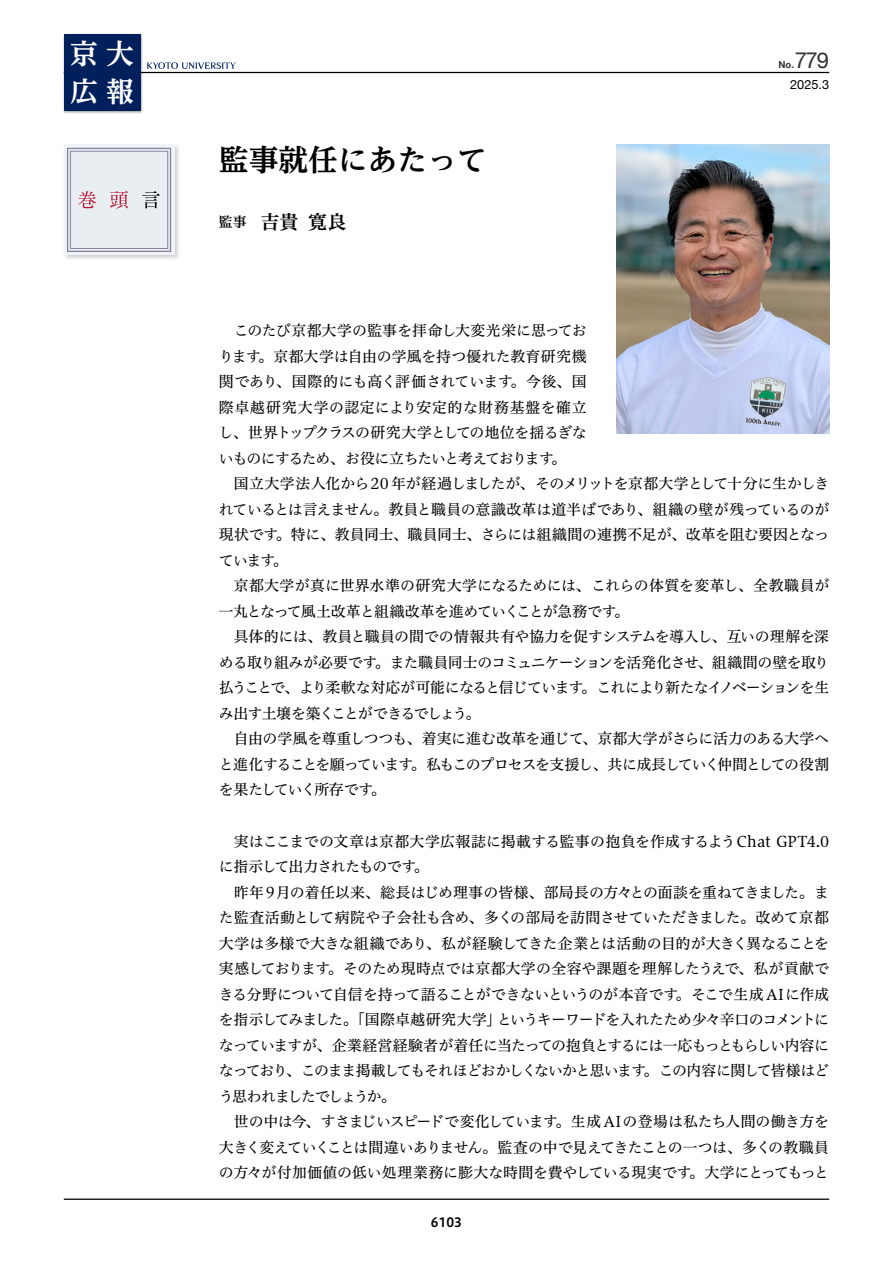
<style>
.page{position:relative;width:893px;height:1263px;background:#fff}
.page>*{position:absolute;margin:0;border:0;box-sizing:border-box;transform-origin:0 0}
.t1{font:700 29.7px "UD Reimin Pro";color:#000}
.t2{font:700 27.75px/38.2px "UD Reimin Pro";color:#fff}
.t3{font:22.05px "Helvetica Neue";color:#333}
.t4{font:19.2px "Hiragino UD Serif Std N W6";color:#000}
.t5{font:14.85px/25.5px "Hiragino UD Serif Std N W4";letter-spacing:-.04em;color:#000;text-align:justify}
.t6{font:14.85px/25.5px "Hiragino UD Serif Std N W4";letter-spacing:-.015em;color:#000}
.t7{font:14.85px/25.5px "Hiragino UD Serif Std N W4";color:#000}
.t8{font:12.75px "Helvetica Neue";color:#000}
.t9{font:12.75px "Hiragino UD Sans Std W6";color:#000}
.t10{font:700 9.6px "Helvetica Neue";color:#333}
.s1{font-size:13.8px}
</style>
<div class="page">
<hr style="left:64px;top:1198px;width:765px;height:2px;background:#000">
<hr style="left:64px;top:72px;width:765px;height:1px;background:#000">
<div style="left:63px;top:33px;width:80px;height:81px;background:#000;opacity:.4"></div>
<div style="left:64px;top:34px;width:76px;height:77px;background:#00205b"></div>
<div style="left:62px;top:143px;width:119px;height:118px;background:#000;opacity:.2"></div>
<svg style="left:64px;top:145px;width:110px;height:110px;background:#e6ebf0"></svg>
<div style="left:67px;top:148px;width:104px;height:104px;border:1px solid #857f9b"></div>
<div style="left:70px;top:151px;width:98px;height:98px;background:#e9eef2;border:1px solid #857f9b"></div>
<svg style="left:142px;top:191px;width:18px;height:17px"></svg>
<svg style="left:78px;top:191px;width:50px;height:18px"></svg>
<svg style="left:147px;top:62px;width:89px;height:7px"></svg>
<img style="left:617px;top:145px;width:212px;height:289px">
<h2 class="t2" style="left:70px;top:34px;width:65px">京大広報</h2>
<h1 class="t1" style="left:219px;top:135px;width:269px">監事就任にあたって</h1>
<p class="t4" style="left:219px;top:208px;width:129px"><span class="s1">監事　</span>吉貴 寛良</p>
<p class="t10" style="left:778px;top:57px;width:17px">No.</p>
<h3 class="t3" style="left:795px;top:45px;width:36px">779</h3>
<p class="t8" style="left:790px;top:75px;width:41px">2025.3</p>
<p class="t5" style="left:219px;top:317px;width:369px;text-indent:15px">このたび京都大学の監事を拝命し大変光栄に思っております。京都大学は自由の学風を持つ優れた教育研究機関であり、国際的にも高く評価されています。今後、国際卓越研究大学の認定により安定的な財務基盤を確立し、世界トップクラスの研究大学としての地位を揺るぎないものにするため、お役に立ちたいと考えております。</p>
<p class="t5" style="left:219px;top:470px;width:612px;text-indent:15px">国立大学法人化から20 年が経過しましたが、そのメリットを京都大学として十分に生かしきれているとは言えません。教員と職員の意識改革は道半ばであり、組織の壁が残っているのが現状です。特に、教員同士、職員同士、さらには組織間の連携不足が、改革を阻む要因となっています。</p>
<p class="t6" style="left:219px;top:572px;width:612px;text-indent:15px">京都大学が真に世界水準の研究大学になるためには、これらの体質を変革し、全教職員が一丸となって風土改革と組織改革を進めていくことが急務です。</p>
<p class="t5" style="left:219px;top:623px;width:612px;text-indent:15px">具体的には、教員と職員の間での情報共有や協力を促すシステムを導入し、互いの理解を深める取り組みが必要です。また職員同士のコミュニケーションを活発化させ、組織間の壁を取り払うことで、より柔軟な対応が可能になると信じています。これにより新たなイノベーションを生み出す土壌を築くことができるでしょう。</p>
<p class="t5" style="left:219px;top:725px;width:612px;text-indent:15px">自由の学風を尊重しつつも、着実に進む改革を通じて、京都大学がさらに活力のある大学へと進化することを願っています。私もこのプロセスを支援し、共に成長していく仲間としての役割を果たしていく所存です。</p>
<p class="t7" style="left:219px;top:827px;width:612px;text-indent:15px">実はここまでの文章は京都大学広報誌に掲載する監事の抱負を作成するようChat GPT4.0に指示して出力されたものです。</p>
<p class="t5" style="left:219px;top:878px;width:612px;text-indent:15px">昨年9月の着任以来、総長はじめ理事の皆様、部局長の方々との面談を重ねてきました。また監査活動として病院や子会社も含め、多くの部局を訪問させていただきました。改めて京都大学は多様で大きな組織であり、私が経験してきた企業とは活動の目的が大きく異なることを実感しております。そのため現時点では京都大学の全容や課題を理解したうえで、私が貢献できる分野について自信を持って語ることができないというのが本音です。そこで生成 AIに作成を指示してみました。「国際卓越研究大学」というキーワードを入れたため少々辛口のコメントになっていますが、企業経営経験者が着任に当たっての抱負とするには一応もっともらしい内容になっており、このまま掲載してもそれほどおかしくないかと思います。この内容に関して皆様はどう思われましたでしょうか。</p>
<p class="t5" style="left:219px;top:1108px;width:612px;text-indent:15px">世の中は今、すさまじいスピードで変化しています。生成 AIの登場は私たち人間の働き方を大きく変えていくことは間違いありません。監査の中で見えてきたことの一つは、多くの教職員の方々が付加価値の低い処理業務に膨大な時間を費やしている現実です。大学にとってもっと</p>
<p class="t9" style="left:431px;top:1213px;width:33px">6103</p>
</div>
